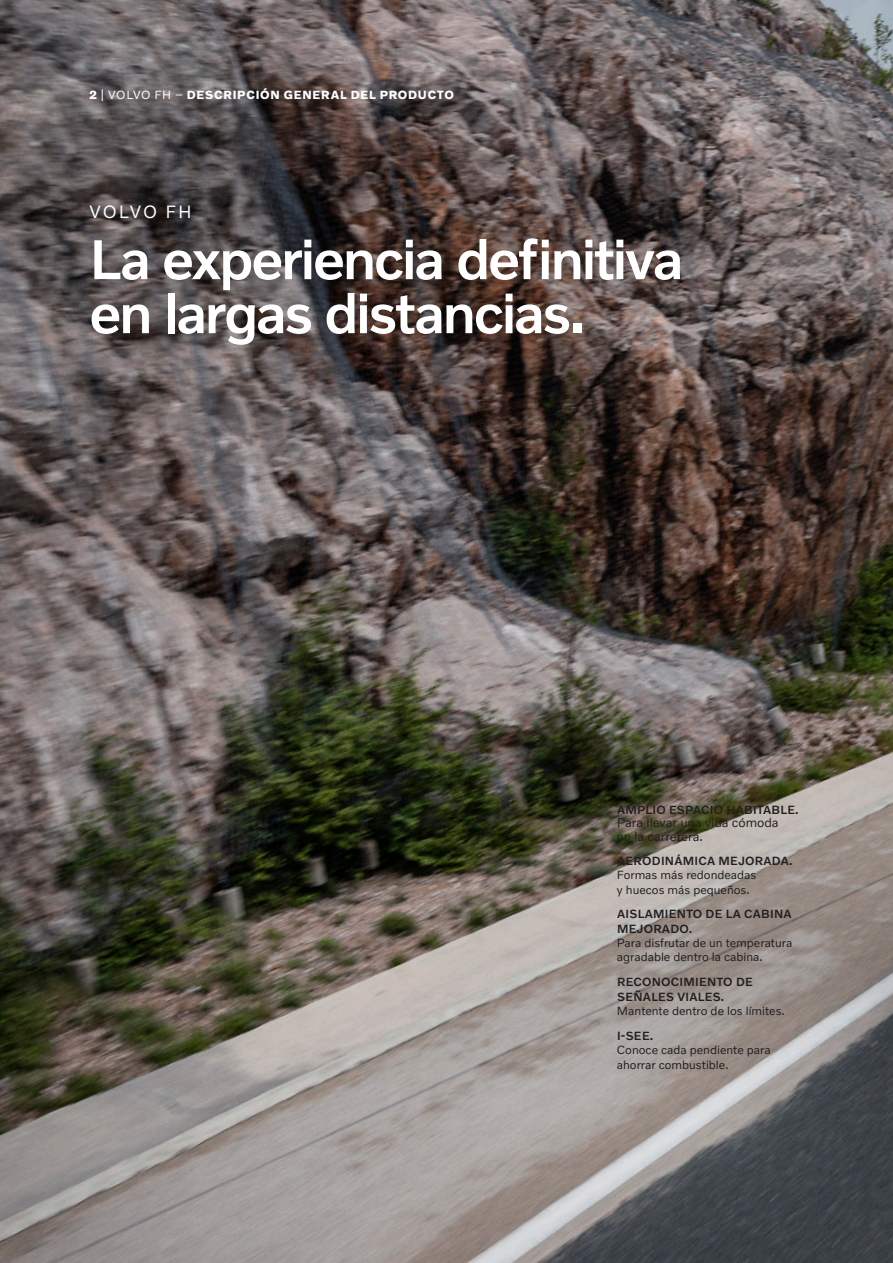
<style>
.page{position:relative;width:893px;height:1263px;background:#fff}
.page>*{position:absolute;margin:0;border:0;box-sizing:border-box;transform-origin:0 0}
.Rubrik{font:500 57px/54px "Volvo Novum";letter-spacing:-.04em;color:#fff}
.Ämne{font:18px "Volvo Novum";letter-spacing:.1em;color:#fff}
.t1{font:12.9px/13.5px "Volvo Novum";color:#231f20}
.t2{font:12px/14.4px "Volvo Novum";color:#231f20}
.t3{font:500 12px/14.4px "Volvo Novum";letter-spacing:.02em;color:#231f20}
.Etikett___vänster{font:700 12px "Volvo Novum";letter-spacing:.06em;color:#fff}
.s1{font-weight:400}
</style>
<div class="page">
<img style="left:0;top:0;width:893px;height:1263px">
<p class="Etikett___vänster" style="left:89px;top:87px;width:366px">2 <span class="s1">| VOLVO FH –</span> DESCRIPCIÓN GENERAL DEL PRODUCTO</p>
<p class="Ämne" style="left:89px;top:200px;width:104px">VOLVO FH</p>
<p class="Rubrik" style="left:89px;top:230px;width:596px">La experiencia definitiva en largas distancias.</p>
<p class="t3" style="left:617px;top:802px;width:183px">AMPLIO ESPACIO HABITABLE.</p>
<p class="t1" style="left:617px;top:815px;width:163px">Para llevar una vida cómoda en la carretera.</p>
<p class="t3" style="left:617px;top:853px;width:177px">AERODINÁMICA MEJORADA.</p>
<p class="t2" style="left:617px;top:867px;width:141px">Formas más redondeadas y huecos más pequeños.</p>
<p class="t3" style="left:617px;top:906px;width:176px">AISLAMIENTO DE LA CABINA<br>MEJORADO.</p>
<p class="t2" style="left:617px;top:935px;width:177px">Para disfrutar de un temperatura agradable dentro la cabina.</p>
<p class="t3" style="left:617px;top:974px;width:137px">RECONOCIMIENTO DE<br>SEÑALES VIALES.</p>
<p class="t2" style="left:617px;top:1003px;width:169px">Mantente dentro de los límites.</p>
<p class="t3" style="left:617px;top:1028px;width:38px">I-SEE.</p>
<p class="t2" style="left:617px;top:1042px;width:155px">Conoce cada pendiente para ahorrar combustible.</p>
</div>
